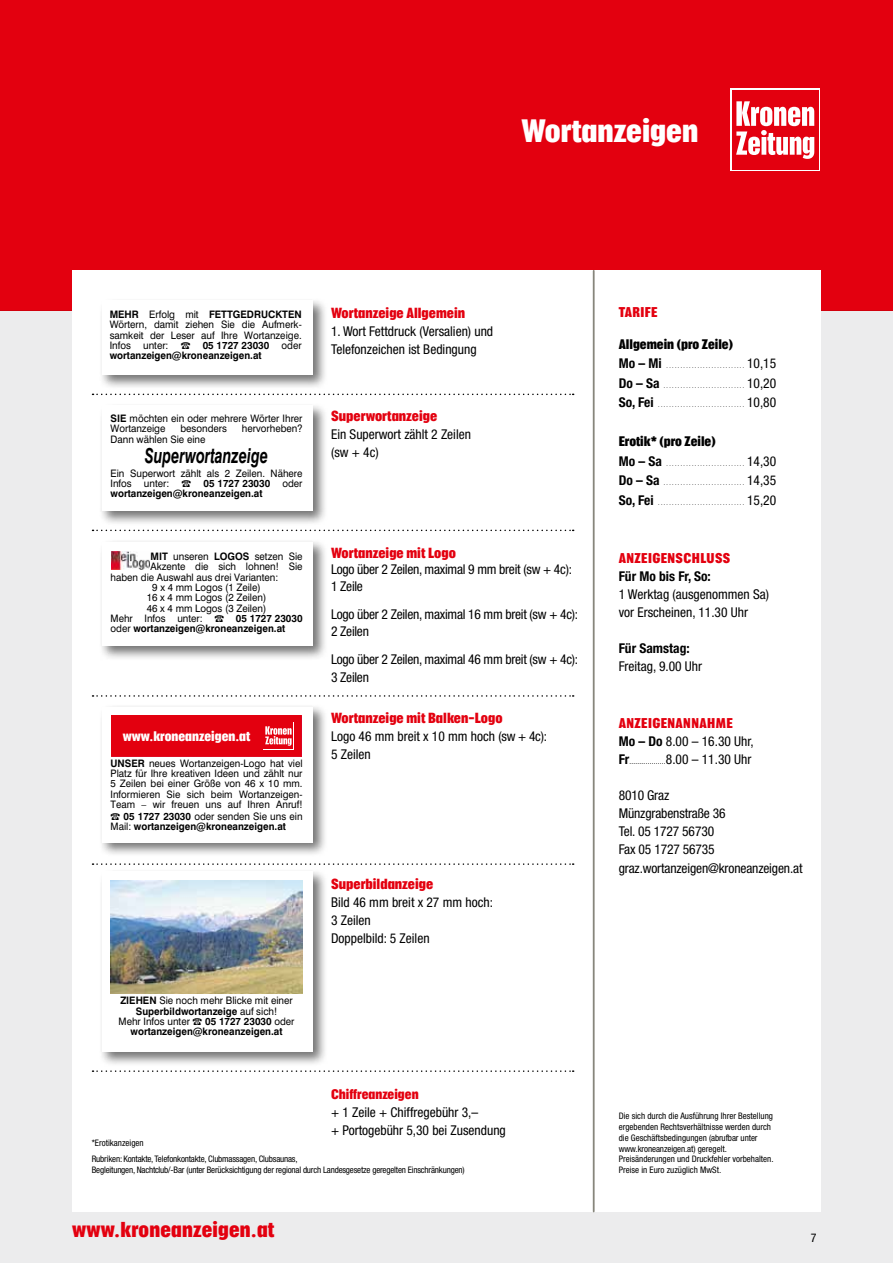
<style>
.page{position:relative;width:893px;height:1263px;background:#fff}
.page>*{position:absolute;margin:0;border:0;box-sizing:border-box;transform-origin:0 0}
.t1{font:700 condensed 31.5px "Placard";color:#fff}
.t2{font:700 condensed 21px "Placard";letter-spacing:.01em;color:#e3000f}
.t3{font:italic 700 20.55px "Swiss 721 BT";color:#000;scale:.7 1}
.t4{font:700 condensed 14.25px "Placard";color:#e3000f}
.t5{font:700 condensed 13.8px "Placard";letter-spacing:.03em;color:#e3000f}
.t6{font:condensed 13.5px/18px "Helvetica Neue";color:#000}
.t7{font:condensed 13.5px/16.5px "Helvetica Neue";letter-spacing:-.02em;color:#000}
.t8{font:700 condensed 13.5px "Helvetica Neue";color:#000}
.t9{font:700 condensed 13.5px "Placard";color:#000}
.t10{font:700 condensed 13.5px "Placard";color:#fff}
.t11{font:700 condensed 13.5px "Placard";color:#e3000f}
.t12{font:condensed 12px "Helvetica Neue";color:#000}
.t13{font:10.35px/10.4px "Swiss 721 BT";color:#000;text-align:justify;scale:.95 1}
.t14{font:700 10.35px/10.4px "Swiss 721 BT";color:#000;text-align:center;scale:.95 1}
.t15{font:condensed 9px/10.8px "Helvetica Neue";color:#000}
.t16{font:condensed 9px/10.8px "Helvetica Neue";letter-spacing:-.02em;color:#000}
.t17{font:condensed 7.5px "Helvetica Neue";color:#000}
.t18{font:condensed 6px "Helvetica Neue";color:#000}
.s1{font-weight:700}
.s2{font-family:"European Pi 4 A"}
.s3{font-weight:400}
.s4{font-family:"European Pi 4 A";font-weight:400}
.s5{font-weight:700;font-size:13.5px}
.s6{font-size:13.5px}
</style>
<div class="page">
<div style="left:0;top:0;width:893px;height:310px;background:#e3000f"></div>
<div style="left:0;top:310px;width:893px;height:953px;background:#ececed"></div>
<div style="left:72px;top:270px;width:749px;height:942px;background:#fff"></div>
<hr style="left:593px;top:271px;width:2px;height:940px;background:#87867c">
<svg style="left:93px;top:394px;width:481px;height:1px"></svg>
<svg style="left:93px;top:530px;width:481px;height:1px"></svg>
<svg style="left:93px;top:695px;width:481px;height:2px"></svg>
<svg style="left:93px;top:863px;width:481px;height:2px"></svg>
<svg style="left:93px;top:1070px;width:481px;height:2px"></svg>
<svg style="left:731px;top:88px;width:89px;height:83px"></svg>
<div style="left:732px;top:90px;width:86px;height:80px;background:#e3000f"></div>
<svg style="left:736px;top:101px;width:78px;height:58px"></svg>
<div style="left:99px;top:298px;width:229px;height:92px;background:#000;opacity:.55"></div>
<div style="left:102px;top:300px;width:211px;height:75px;background:#fff"></div>
<div style="left:99px;top:403px;width:229px;height:123px;background:#000;opacity:.55"></div>
<div style="left:102px;top:406px;width:211px;height:105px;background:#fff"></div>
<div style="left:99px;top:539px;width:229px;height:122px;background:#000;opacity:.55"></div>
<div style="left:102px;top:542px;width:211px;height:103px;background:#fff"></div>
<img style="left:112px;top:552px;width:37px;height:17px">
<div style="left:99px;top:869px;width:229px;height:198px;background:#000;opacity:.55"></div>
<div style="left:102px;top:872px;width:211px;height:180px;background:#fff"></div>
<img style="left:111px;top:880px;width:191px;height:113px">
<div style="left:99px;top:704px;width:229px;height:153px;background:#000;opacity:.55"></div>
<div style="left:102px;top:707px;width:211px;height:135px;background:#fff"></div>
<div style="left:111px;top:715px;width:190px;height:41px;background:#e3000f"></div>
<svg style="left:263px;top:749px;width:30px;height:1px"></svg>
<svg style="left:265px;top:726px;width:27px;height:20px"></svg>
<h1 class="t1" style="left:522px;top:114px;width:178px">Wortanzeigen</h1>
<p class="t13" style="left:110px;top:309px;width:204px"><span class="s1">MEHR</span> Erfolg mit <span class="s1">FETTGEDRUCKTEN </span>Wörtern, damit ziehen Sie die Aufmerk&shy;samkeit der Leser auf Ihre Wortanzeige.<br>Infos unter: <span class="s2">t</span> <span class="s1">05 1727 23030</span> oder <span class="s1">wortanzeigen@kroneanzeigen.at</span></p>
<p class="t13" style="left:111px;top:413px;width:204px"><span class="s1">SIE</span> möchten ein oder mehrere Wörter Ihrer<br>Wortanzeige</p>
<p class="t13" style="left:180px;top:423px;width:51px">besonders</p>
<p class="t13" style="left:242px;top:423px;width:65px">hervorheben?</p>
<p class="t13" style="left:111px;top:434px;width:101px">Dann wählen Sie eine</p>
<h3 class="t3" style="left:145px;top:443px;width:178px">Superwortanzeige</h3>
<p class="t13" style="left:111px;top:468px;width:204px">Ein Superwort zählt als 2 Zeilen. Nähere Infos unter: <span class="s2">t</span> <span class="s1">05 1727 23030</span> oder <span class="s1">wortanzeigen@kroneanzeigen.at</span></p>
<p class="t13" style="left:151px;top:551px;width:162px"><span class="s1">MIT</span> unseren <span class="s1">LOGOS</span> setzen Sie</p>
<p class="t13" style="left:151px;top:561px;width:162px">Akzente die sich lohnen! Sie</p>
<p class="t13" style="left:111px;top:572px;width:178px">haben die Auswahl aus drei Varianten:</p>
<p class="t13" style="left:152px;top:582px;width:116px">9 x 4 mm Logos (1 Zeile)</p>
<p class="t13" style="left:147px;top:592px;width:127px">16 x 4 mm Logos (2 Zeilen)</p>
<p class="t13" style="left:147px;top:603px;width:127px">46 x 4 mm Logos (3 Zeilen)</p>
<p class="t13" style="left:111px;top:613px;width:204px">Mehr Infos unter: <span class="s2">t</span> <span class="s1">05 1727 23030</span></p>
<p class="t14" style="left:111px;top:623px;width:185px"><span class="s3">oder</span> wortanzeigen@kroneanzeigen.at</p>
<h3 class="t10" style="left:123px;top:729px;width:129px">www.kroneanzeigen.at</h3>
<p class="t13" style="left:111px;top:758px;width:204px"><span class="s1">UNSER</span> neues Wortanzeigen-Logo hat viel Platz für Ihre kreativen Ideen und zählt nur 5 Zeilen bei einer Größe von 46 x 10 mm.<br>Informieren Sie sich beim Wortanzeigen-Team – wir freuen uns auf Ihren Anruf!</p>
<p class="t14" style="left:111px;top:811px;width:204px;text-align:left"><span class="s4">t</span> 05 1727 23030 <span class="s3">oder senden Sie uns ein<br>Mail:</span> wortanzeigen@kroneanzeigen.at</p>
<p class="t14" style="left:119px;top:995px;width:187px">ZIEHEN <span class="s3">Sie noch mehr Blicke mit einer </span>Superbildwortanzeige <span class="s3">auf sich!<br>Mehr Infos unter</span> <span class="s4">t</span> 05 1727 23030 <span class="s3">oder </span>wortanzeigen@kroneanzeigen.at</p>
<h3 class="t4" style="left:331px;top:305px;width:136px">Wortanzeige Allgemein</h3>
<h3 class="t6" style="left:331px;top:322px;width:164px">1. Wort Fettdruck (Versalien) und<br>Telefonzeichen ist Bedingung</h3>
<h3 class="t4" style="left:331px;top:408px;width:108px">Superwortanzeige</h3>
<h3 class="t6" style="left:331px;top:425px;width:141px">Ein Superwort zählt 2 Zeilen (sw + 4c)</h3>
<h3 class="t4" style="left:331px;top:545px;width:126px">Wortanzeige mit Logo</h3>
<h3 class="t7" style="left:331px;top:561px;width:242px">Logo über 2 Zeilen, maximal 9 mm breit (sw + 4c):<br>1 Zeile</h3>
<h3 class="t7" style="left:331px;top:606px;width:248px">Logo über 2 Zeilen, maximal 16 mm breit (sw + 4c):<br>2 Zeilen</h3>
<h3 class="t7" style="left:331px;top:650px;width:248px;line-height:18px">Logo über 2 Zeilen, maximal 46 mm breit (sw + 4c):<br>3 Zeilen</h3>
<h3 class="t4" style="left:331px;top:710px;width:173px">Wortanzeige mit Balken-Logo</h3>
<h3 class="t6" style="left:331px;top:727px;width:217px">Logo 46 mm breit x 10 mm hoch (sw + 4c):<br>5 Zeilen</h3>
<h3 class="t4" style="left:331px;top:876px;width:104px">Superbildanzeige</h3>
<h3 class="t6" style="left:331px;top:893px;width:163px">Bild 46 mm breit x 27 mm hoch:<br>3 Zeilen<br>Doppelbild: 5 Zeilen</h3>
<h3 class="t11" style="left:331px;top:1087px;width:89px">Chiffreanzeigen</h3>
<h3 class="t6" style="left:331px;top:1103px;width:176px">+ 1 Zeile + Chiffregebühr 3,–<br>+ Portogebühr 5,30 bei Zusendung</h3>
<p class="t16" style="left:92px;top:1153px;width:374px">Rubriken: Kontakte, Telefonkontakte, Clubmassagen, Clubsaunas,<br>Begleitungen, Nachtclub/-Bar (unter Berücksichtigung der regional durch Landesgesetze geregelten Einschränkungen)</p>
<p class="t15" style="left:92px;top:1137px;width:53px">*Erotikanzeigen</p>
<h2 class="t2" style="left:72px;top:1218px;width:204px">www.kroneanzeigen.at</h2>
<h3 class="t5" style="left:619px;top:305px;width:40px">TARIFE</h3>
<h3 class="t9" style="left:619px;top:337px;width:116px">Allgemein (pro Zeile)</h3>
<h3 class="t8" style="left:619px;top:355px;width:44px">Mo – Mi</h3>
<p class="t18" style="left:667px;top:363px;width:79px">............................</p>
<h3 class="t6" style="left:747px;top:354px;width:31px">10,15</h3>
<h3 class="t8" style="left:619px;top:375px;width:42px">Do – Sa</h3>
<p class="t18" style="left:664px;top:382px;width:82px">.............................</p>
<h3 class="t6" style="left:747px;top:374px;width:31px">10,20</h3>
<h3 class="t8" style="left:619px;top:394px;width:36px">So, Fei</h3>
<p class="t18" style="left:658px;top:402px;width:88px">...............................</p>
<h3 class="t6" style="left:747px;top:393px;width:31px">10,80</h3>
<h3 class="t9" style="left:619px;top:434px;width:98px">Erotik* (pro Zeile)</h3>
<h3 class="t8" style="left:619px;top:453px;width:45px">Mo – Sa</h3>
<p class="t18" style="left:667px;top:460px;width:79px">............................</p>
<h3 class="t6" style="left:747px;top:452px;width:31px">14,30</h3>
<h3 class="t8" style="left:619px;top:472px;width:42px">Do – Sa</h3>
<p class="t18" style="left:664px;top:480px;width:82px">.............................</p>
<h3 class="t6" style="left:747px;top:471px;width:31px">14,35</h3>
<h3 class="t8" style="left:619px;top:492px;width:36px">So, Fei</h3>
<p class="t18" style="left:658px;top:499px;width:88px">...............................</p>
<h3 class="t6" style="left:747px;top:491px;width:31px">15,20</h3>
<h3 class="t5" style="left:619px;top:551px;width:113px">ANZEIGENSCHLUSS</h3>
<h3 class="t8" style="left:619px;top:568px;width:94px">Für Mo bis Fr, So:</h3>
<h3 class="t6" style="left:619px;top:585px;width:152px">1 Werktag (ausgenommen Sa) vor Erscheinen, 11.30 Uhr</h3>
<h3 class="t8" style="left:619px;top:640px;width:72px">Für Samstag:</h3>
<h3 class="t6" style="left:619px;top:657px;width:85px">Freitag, 9.00 Uhr</h3>
<h3 class="t5" style="left:619px;top:715px;width:115px">ANZEIGENANNAHME</h3>
<h3 class="t6" style="left:619px;top:732px;width:136px"><span class="s1">Mo – Do</span> 8.00 – 16.30 Uhr,</h3>
<p class="t17" style="left:619px;top:756px;width:134px"><span class="s5">Fr</span>..................<span class="s6">8.00 – 11.30 Uhr</span></p>
<h3 class="t6" style="left:619px;top:786px;width:108px">8010 Graz<br>Münzgrabenstraße 36<br>Tel. 05 1727 56730<br>Fax 05 1727 56735</h3>
<h3 class="t6" style="left:619px;top:859px;width:185px">graz.wortanzeigen@kroneanzeigen.at</h3>
<p class="t15" style="left:619px;top:1110px;width:156px">Die sich durch die Ausführung Ihrer Bestellung ergebenden Rechtsverhältnisse werden durch die Geschäftsbedingungen (abrufbar unter www.kroneanzeigen.at) geregelt.<br>Preisänderungen und Druckfehler vorbehalten.<br>Preise in Euro zuzüglich MwSt.</p>
<p class="t12" style="left:811px;top:1231px;width:7px">7</p>
</div>
